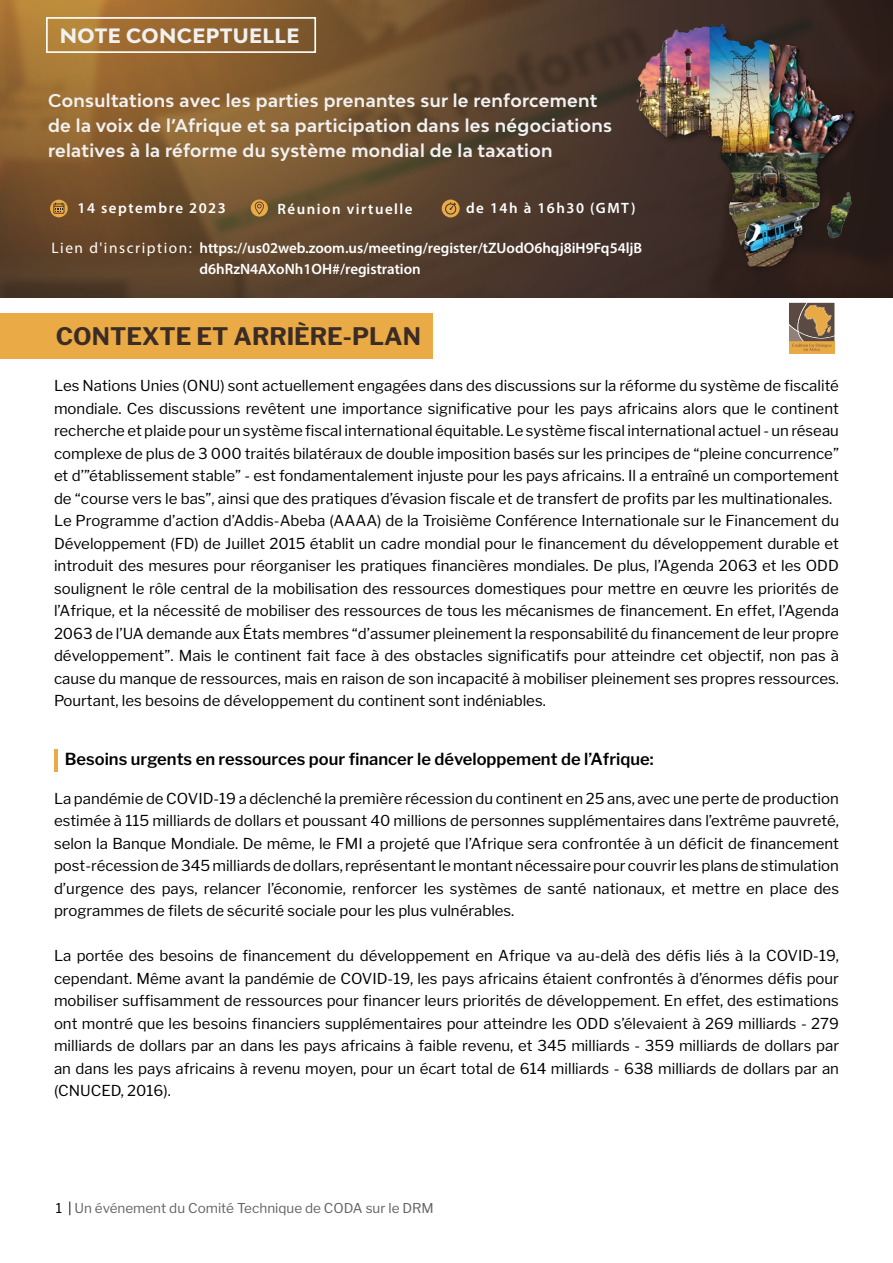
<style>
.page{position:relative;width:893px;height:1263px;background:#fff}
.page>*{position:absolute;margin:0;border:0;box-sizing:border-box;transform-origin:0 0}
.t1{font:700 24px "Libre Franklin";color:#3b2c26}
.t2{font:800 19.65px "Bw Modelica";letter-spacing:.02em;color:#f1f1f1}
.t3{font:700 17.4px/25px "Bw Modelica";letter-spacing:.02em;color:#f1f1f1}
.t4{font:600 16.5px "Libre Franklin";color:#000}
.t5{font:15.3px "Myriad Pro";letter-spacing:.1em;color:#fff}
.t6{font:15px/22.5px "Libre Franklin";color:#000;text-align:justify}
.t7{font:600 15px/21px "Myriad Pro";color:#fff}
.t8{font:600 15px "Myriad Pro";letter-spacing:.1em;color:#fff}
.t9{font:13.5px "Libre Franklin";color:#626363}
.s1{color:#000}
</style>
<div class="page">
<img style="left:0;top:0;width:601px;height:297px">
<div style="left:46px;top:17px;width:270px;height:36px;border:2px solid #fff"></div>
<svg style="left:251px;top:199px;width:17px;height:18px"></svg>
<svg style="left:255px;top:201px;width:9px;height:13px"></svg>
<div style="left:442px;top:200px;width:18px;height:17px;background:#eaaa45;border-radius:50%"></div>
<svg style="left:445px;top:202px;width:11px;height:13px"></svg>
<svg style="left:50px;top:200px;width:18px;height:17px"></svg>
<svg style="left:53px;top:203px;width:11px;height:11px"></svg>
<img style="left:601px;top:0;width:292px;height:297px">
<div style="left:789px;top:341px;width:45px;height:12px;background:#e9a945"></div>
<svg style="left:789px;top:303px;width:46px;height:48px;background:#9c7b51"></svg>
<div style="left:0;top:313px;width:432px;height:46px;background:#eaaa45"></div>
<hr style="left:54px;top:749px;width:4px;height:23px;background:#eaaa45">
<h2 class="t2" style="left:60px;top:22px;width:241px">NOTE CONCEPTUELLE</h2>
<p class="t3" style="left:48px;top:88px;width:565px">Consultations avec les parties prenantes sur le renforcement de la voix de l’Afrique et sa participation dans les négociations relatives à la réforme du système mondial de la taxation</p>
<p class="t8" style="left:78px;top:199px;width:150px">14 septembre 2023</p>
<p class="t8" style="left:277px;top:199px;width:137px">Réunion virtuelle</p>
<p class="t8" style="left:466px;top:198px;width:171px">de 14h à 16h30 (GMT)</p>
<p class="t5" style="left:51px;top:238px;width:142px">Lien d'inscription:</p>
<p class="t7" style="left:200px;top:237px;width:444px">https://us02web.zoom.us/meeting/register/tZUodO6hqj8iH9Fq54ljB d6hRzN4AXoNh1OH#/registration</p>
<h1 class="t1" style="left:56px;top:322px;width:367px">CONTEXTE ET ARRIÈRE-PLAN</h1>
<p class="t6" style="left:54px;top:375px;width:787px;text-align:left">Les Nations Unies (ONU) sont actuellement engagées dans des discussions sur la réforme du système de fiscalité mondiale. Ces discussions revêtent une importance significative pour les pays africains alors que le continent recherche et plaide pour un système fiscal international équitable. Le système fiscal international actuel - un réseau complexe de plus de 3 000 traités bilatéraux de double imposition basés sur les principes de “pleine concurrence” et d’”établissement stable” - est fondamentalement injuste pour les pays africains. Il a entraîné un comportement de “course vers le bas”, ainsi que des pratiques d’évasion fiscale et de transfert de profits par les multinationales.<br>Le Programme d’action d’Addis-Abeba (AAAA) de la Troisième Conférence Internationale sur le Financement du Développement (FD) de Juillet 2015 établit un cadre mondial pour le financement du développement durable et introduit des mesures pour réorganiser les pratiques financières mondiales. De plus, l’Agenda 2063 et les ODD soulignent le rôle central de la mobilisation des ressources domestiques pour mettre en œuvre les priorités de l’Afrique, et la nécessité de mobiliser des ressources de tous les mécanismes de financement. En effet, l’Agenda 2063 de l’UA demande aux États membres “d’assumer pleinement la responsabilité du financement de leur propre développement”. Mais le continent fait face à des obstacles significatifs pour atteindre cet objectif, non pas à cause du manque de ressources, mais en raison de son incapacité à mobiliser pleinement ses propres ressources.<br>Pourtant, les besoins de développement du continent sont indéniables.</p>
<p class="t4" style="left:65px;top:749px;width:590px">Besoins urgents en ressources pour financer le développement de l’Afrique:</p>
<p class="t6" style="left:54px;top:787px;width:786px">La pandémie de COVID-19 a déclenché la première récession du continent en 25 ans, avec une perte de production estimée à 115 milliards de dollars et poussant 40 millions de personnes supplémentaires dans l’extrême pauvreté, selon la Banque Mondiale. De même, le FMI a projeté que l’Afrique sera confrontée à un déficit de financement post-récession de 345 milliards de dollars, représentant le montant nécessaire pour couvrir les plans de stimulation d’urgence des pays, relancer l’économie, renforcer les systèmes de santé nationaux, et mettre en place des programmes de filets de sécurité sociale pour les plus vulnérables.</p>
<p class="t6" style="left:54px;top:944px;width:787px">La portée des besoins de financement du développement en Afrique va au-delà des défis liés à la COVID-19, cependant. Même avant la pandémie de COVID-19, les pays africains étaient confrontés à d’énormes défis pour mobiliser suffisamment de ressources pour financer leurs priorités de développement. En effet, des estimations ont montré que les besoins financiers supplémentaires pour atteindre les ODD s’élevaient à 269 milliards - 279 milliards de dollars par an dans les pays africains à faible revenu, et 345 milliards - 359 milliards de dollars par an dans les pays africains à revenu moyen, pour un écart total de 614 milliards - 638 milliards de dollars par an (CNUCED, 2016).</p>
<p class="t9" style="left:56px;top:1200px;width:379px"><span class="s1">1 |</span> Un événement du Comité Technique de CODA sur le DRM</p>
</div>
